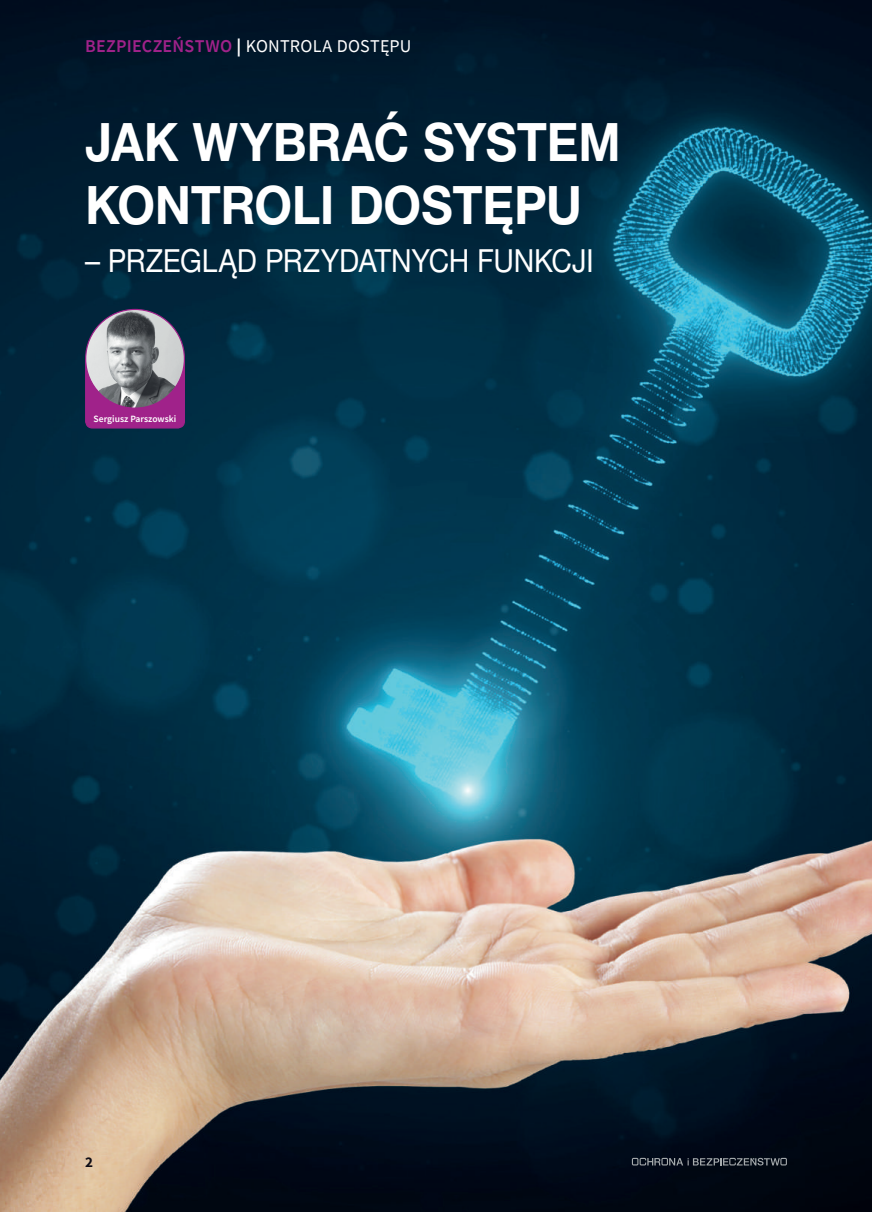
<style>
.page{position:relative;width:872px;height:1212px;background:#fff}
.page>*{position:absolute;margin:0;border:0;box-sizing:border-box;transform-origin:0 0}
.t1{font:700 52.65px/63px "Switzer TTEFN";letter-spacing:-.015em;color:#fff;scale:.9 1}
.t2{font:31.65px "Switzer TTEFN";letter-spacing:-.01em;color:#fff;scale:.9 1}
.t3{font:18px "Source Sans Pro";letter-spacing:.01em;color:#fff}
.t4{font:700 15px "Source Sans Pro";color:#0e0c15}
.t5{font:600 9.6px "Source Sans Pro";color:#fff}
.s1{font-weight:600;color:#a0228a}
.s2{font-weight:700}
</style>
<div class="page">
<img style="left:0;top:0;width:872px;height:1212px">
<svg style="left:632px;top:1158px;width:155px;height:8px"></svg>
<svg style="left:84px;top:358px;width:102px;height:71px;background:#952285"></svg>
<img style="left:86px;top:309px;width:98px;height:99px;border-radius:49px">
<p class="t3" style="left:85px;top:35px;width:328px"><span class="s1">BEZPIECZEŃSTWO</span> <span class="s2">|</span> KONTROLA DOSTĘPU</p>
<h1 class="t1" style="left:85px;top:112px;width:596px">JAK WYBRAĆ SYSTEM<br>KONTROLI DOSTĘPU</h1>
<h2 class="t2" style="left:85px;top:242px;width:567px">– PRZEGLĄD PRZYDATNYCH FUNKCJI</h2>
<p class="t5" style="left:94px;top:412px;width:84px">Sergiusz Parszowski</p>
<p class="t4" style="left:85px;top:1152px;width:9px">2</p>
</div>
